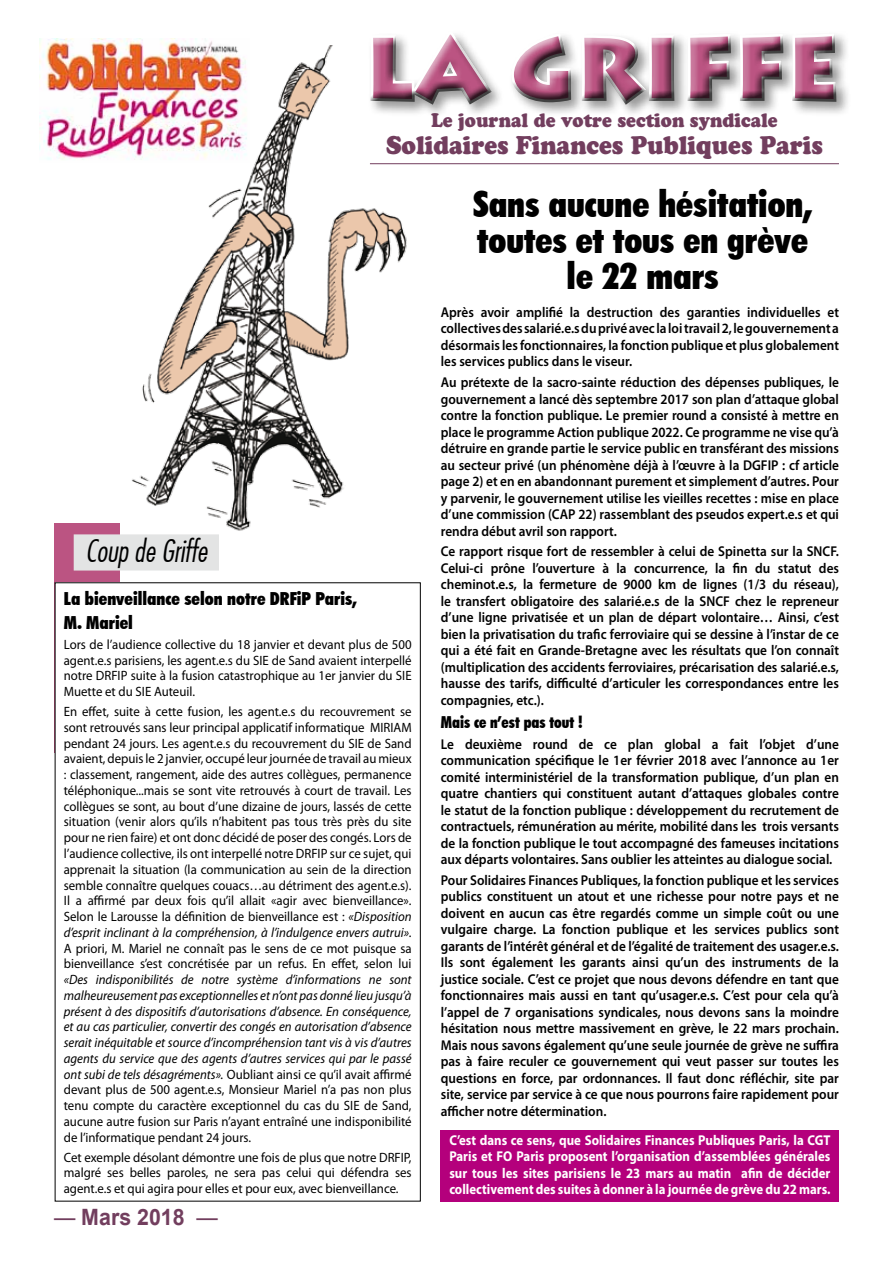
<style>
.page{position:relative;width:893px;height:1263px;background:#fff}
.page>*{position:absolute;margin:0;border:0;box-sizing:border-box;transform-origin:0 0}
.t1{font:900 85.05px "Lithos Pro";letter-spacing:.01em;color:#bb5482}
.t2{font:900 condensed 36px/36px "Futura BT";color:#000;text-align:center}
.t3{font:30px "Futura Lt Cn BT Italic";color:#000}
.t4{font:25.5px "Cooper Black Std";color:#723e5e;scale:.9 1}
.t5{font:700 22.5px "Arial";color:#723e5e;scale:.95 1}
.t6{font:19.5px "Cooper Black Std";color:#723e5e;scale:.9 1}
.t7{font:900 condensed 18px/23.7px "Futura BT";color:#000}
.t8{font:900 condensed 16.5px "Futura BT";color:#000;scale:.93 1}
.t9{font:600 14.25px/16.5px "Myriad Pro";color:#000;text-align:justify;scale:.93 1}
.t10{font:700 14.25px/16.5px "Myriad Pro";color:#fff;text-align:justify;scale:.9 1}
.t11{font:13.5px/15.8px "Myriad Pro";color:#000;text-align:justify;scale:.95 1}
.t12{font:italic 13.5px/15.8px "Myriad Pro";color:#000;text-align:justify;scale:.95 1}
.s1{font-style:italic}
.s2{font-style:normal}
.s3{font-weight:400}
</style>
<div class="page">
<img style="left:39px;top:39px;width:173px;height:121px">
<div style="left:362px;top:26px;width:485px;height:90px;background:#000;opacity:.75"></div>
<div style="left:54px;top:523px;width:65px;height:230px;background:#bb5482"></div>
<div style="left:55px;top:583px;width:365px;height:618px;background:#fff"></div>
<div style="left:441px;top:1130px;width:398px;height:71px;background:#b4007c"></div>
<div style="left:74px;top:535px;width:144px;height:35px;background:#e3e4e4"></div>
<hr style="left:370px;top:163px;width:469px;height:1px;background:#723e5e">
<img style="left:130px;top:46px;width:285px;height:489px">
<h1 class="t1" style="left:364px;top:15px;width:477px">LA GRIFFE</h1>
<h3 class="t6" style="left:431px;top:109px;width:387px">Le journal de votre section syndicale</h3>
<h3 class="t4" style="left:386px;top:130px;width:487px">Solidaires Finances Publiques Paris</h3>
<h3 class="t3" style="left:85px;top:532px;width:123px">Coup de Griffe</h3>
<p class="t7" style="left:64px;top:587px;width:295px">La bienveillance selon notre DRFiP Paris,<br>M. Mariel</p>
<p class="t11" style="left:64px;top:636px;width:368px">Lors de l’audience collective du 18 janvier et devant plus de 500 agent.e.s parisiens, les agent.e.s du SIE de Sand avaient interpellé notre DRFIP suite à la fusion catastrophique au 1er janvier du SIE Muette et du SIE Auteuil.</p>
<p class="t11" style="left:64px;top:703px;width:368px">En effet, suite à cette fusion, les agent.e.s du recouvrement se sont retrouvés sans leur principal applicatif informatique MIRIAM pendant 24 jours. Les agent.e.s du recouvrement du SIE de Sand avaient, depuis le 2 janvier, occupé leur journée de travail au mieux : classement, rangement, aide des autres collègues, permanence téléphonique...mais se sont vite retrouvés à court de travail. Les collègues se sont, au bout d’une dizaine de jours, lassés de cette situation (venir alors qu’ils n’habitent pas tous très près du site pour ne rien faire) et ont donc décidé de poser des congés. Lors de l’audience collective, ils ont interpellé notre DRFIP sur ce sujet, qui apprenait la situation (la communication au sein de la direction semble connaître quelques couacs…au détriment des agent.e.s).<br>Il a affirmé par deux fois qu’il allait «agir avec bienveillance».<br>Selon le Larousse la définition de bienveillance est : <span class="s1">«Disposition d’esprit inclinant à la compréhension, à l’indulgence envers autrui»</span>.<br>A priori, M. Mariel ne connaît pas le sens de ce mot puisque sa bienveillance s’est concrétisée par un refus. En effet, selon lui</p>
<p class="t12" style="left:64px;top:971px;width:368px">«Des indisponibilités de notre système d’informations ne sont malheureusement pas exceptionnelles et n’ont pas donné lieu jusqu’à présent à des dispositifs d’autorisations d’absence. En conséquence, et au cas particulier, convertir des congés en autorisation d’absence serait inéquitable et source d’incompréhension tant vis à vis d’autres agents du service que des agents d’autres services qui par le passé ont subi de tels désagréments». <span class="s2">Oubliant ainsi ce qu’il avait affirmé devant plus de 500 agent.e.s, Monsieur Mariel n’a pas non plus tenu compte du caractère exceptionnel du cas du SIE de Sand, aucune autre fusion sur Paris n’ayant entraîné une indisponibilité de l’informatique pendant 24 jours.</span></p>
<p class="t11" style="left:64px;top:1149px;width:368px">Cet exemple désolant démontre une fois de plus que notre DRFIP, malgré ses belles paroles, ne sera pas celui qui défendra ses agent.e.s et qui agira pour elles et pour eux, avec bienveillance.</p>
<h3 class="t5" style="left:54px;top:1202px;width:174px"><span class="s3">—</span> Mars 2018 <span class="s3">—</span></h3>
<h2 class="t2" style="left:473px;top:185px;width:341px">Sans aucune hésitation, toutes et tous en grève le 22 mars</h2>
<p class="t9" style="left:441px;top:303px;width:430px">Après avoir amplifié la destruction des garanties individuelles et collectives des salarié.e.s du privé avec la loi travail 2, le gouvernement a désormais les fonctionnaires, la fonction publique et plus globalement les services publics dans le viseur.</p>
<p class="t9" style="left:441px;top:374px;width:430px">Au prétexte de la sacro-sainte réduction des dépenses publiques, le gouvernement a lancé dès septembre 2017 son plan d’attaque global contre la fonction publique. Le premier round a consisté à mettre en place le programme Action publique 2022. Ce programme ne vise qu’à détruire en grande partie le service public en transférant des missions au secteur privé (un phénomène déjà à l’œuvre à la DGFIP : cf article page 2) et en en abandonnant purement et simplement d’autres. Pour y parvenir, le gouvernement utilise les vieilles recettes : mise en place d’une commission (CAP 22) rassemblant des pseudos expert.e.s et qui rendra début avril son rapport.</p>
<p class="t9" style="left:441px;top:543px;width:430px">Ce rapport risque fort de ressembler à celui de Spinetta sur la SNCF.<br>Celui-ci prône l’ouverture à la concurrence, la fin du statut des cheminot.e.s, la fermeture de 9000 km de lignes (1/3 du réseau), le transfert obligatoire des salarié.e.s de la SNCF chez le repreneur d’une ligne privatisée et un plan de départ volontaire… Ainsi, c’est bien la privatisation du trafic ferroviaire qui se dessine à l’instar de ce qui a été fait en Grande-Bretagne avec les résultats que l’on connaît (multiplication des accidents ferroviaires, précarisation des salarié.e.s, hausse des tarifs, difficulté d’articuler les correspondances entre les compagnies, etc.).</p>
<p class="t8" style="left:441px;top:712px;width:154px">Mais ce n’est pas tout !</p>
<p class="t9" style="left:441px;top:735px;width:430px">Le deuxième round de ce plan global a fait l’objet d’une communication spécifique le 1er février 2018 avec l’annonce au 1er comité interministériel de la transformation publique, d’un plan en quatre chantiers qui constituent autant d’attaques globales contre le statut de la fonction publique : développement du recrutement de contractuels, rémunération au mérite, mobilité dans les trois versants de la fonction publique le tout accompagné des fameuses incitations aux départs volontaires. Sans oublier les atteintes au dialogue social.</p>
<p class="t9" style="left:441px;top:871px;width:430px">Pour Solidaires Finances Publiques, la fonction publique et les services publics constituent un atout et une richesse pour notre pays et ne doivent en aucun cas être regardés comme un simple coût ou une vulgaire charge. La fonction publique et les services publics sont garants de l’intérêt général et de l’égalité de traitement des usager.e.s.<br>Ils sont également les garants ainsi qu’un des instruments de la justice sociale. C’est ce projet que nous devons défendre en tant que fonctionnaires mais aussi en tant qu’usager.e.s. C’est pour cela qu’à l’appel de 7 organisations syndicales, nous devons sans la moindre hésitation nous mettre massivement en grève, le 22 mars prochain.<br>Mais nous savons également qu’une seule journée de grève ne suffira pas à faire reculer ce gouvernement qui veut passer sur toutes les questions en force, par ordonnances. Il faut donc réfléchir, site par site, service par service à ce que nous pourrons faire rapidement pour afficher notre détermination.</p>
<p class="t10" style="left:449px;top:1131px;width:425px">C’est dans ce sens, que Solidaires Finances Publiques Paris, la CGT Paris et FO Paris proposent l’organisation d’assemblées générales sur tous les sites parisiens le 23 mars au matin afin de décider collectivement des suites à donner à la journée de grève du 22 mars.</p>
</div>
